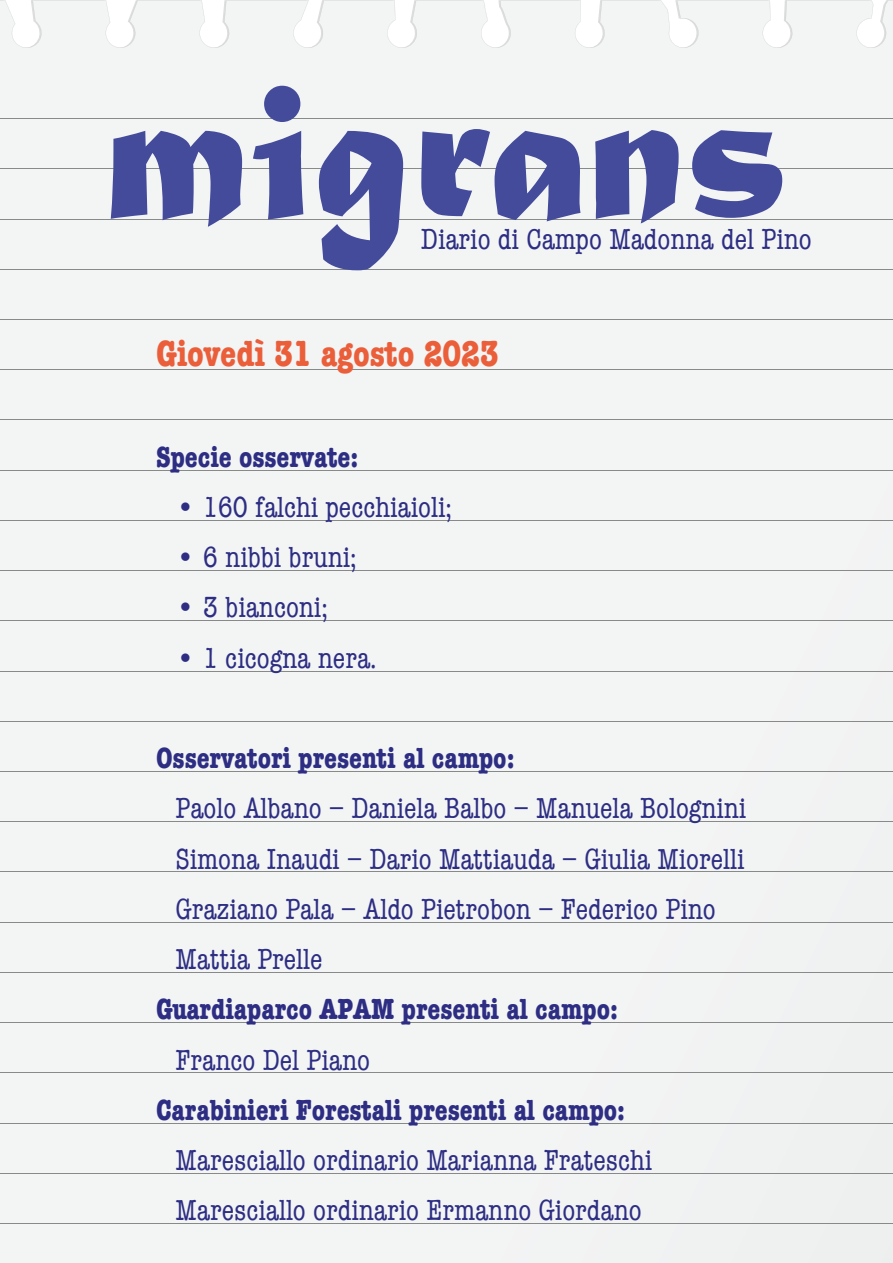
<style>
.page{position:relative;width:893px;height:1263px;background:#f3f4f4}
.page>*{position:absolute;margin:0;border:0;box-sizing:border-box;transform-origin:0 0}
.t1{font:202.5px "Matura MT Script Capitals";color:#434b9a}
.t2{font:700 condensed 37.5px "American Typewriter";color:#eb5e3a}
.t3{font:condensed 30px/50.2px "American Typewriter";color:#2d2e83}
.t4{font:700 condensed 30px "American Typewriter";color:#2d2e83}
</style>
<div class="page">
<hr style="left:0;top:1223px;width:893px;height:1px;background:#888989">
<hr style="left:0;top:1173px;width:893px;height:1px;background:#888989">
<hr style="left:0;top:1123px;width:893px;height:1px;background:#888989">
<hr style="left:0;top:1072px;width:893px;height:1px;background:#888989">
<hr style="left:0;top:1022px;width:893px;height:1px;background:#888989">
<hr style="left:0;top:972px;width:893px;height:1px;background:#888989">
<hr style="left:0;top:922px;width:893px;height:1px;background:#888989">
<hr style="left:0;top:872px;width:893px;height:1px;background:#888989">
<hr style="left:0;top:821px;width:893px;height:1px;background:#888989">
<hr style="left:0;top:771px;width:893px;height:1px;background:#888989">
<hr style="left:0;top:721px;width:893px;height:1px;background:#888989">
<hr style="left:0;top:671px;width:893px;height:1px;background:#888989">
<hr style="left:0;top:621px;width:893px;height:1px;background:#888989">
<hr style="left:0;top:570px;width:893px;height:1px;background:#888989">
<hr style="left:0;top:520px;width:893px;height:1px;background:#888989">
<hr style="left:0;top:470px;width:893px;height:1px;background:#888989">
<hr style="left:0;top:420px;width:893px;height:1px;background:#888989">
<hr style="left:0;top:369px;width:893px;height:1px;background:#888989">
<hr style="left:0;top:319px;width:893px;height:1px;background:#888989">
<hr style="left:0;top:269px;width:893px;height:1px;background:#888989">
<hr style="left:0;top:219px;width:893px;height:1px;background:#888989">
<hr style="left:0;top:169px;width:893px;height:1px;background:#888989">
<hr style="left:0;top:118px;width:893px;height:1px;background:#888989">
<h1 class="t1" style="left:105px;top:29px;width:685px">migrans</h1>
<p class="t3" style="left:421px;top:213px;width:392px">Diario di Campo Madonna del Pino</p>
<p class="t2" style="left:156px;top:324px;width:344px">Giovedì 31 agosto 2023</p>
<p class="t4" style="left:156px;top:433px;width:204px">Specie osservate:</p>
<p class="t3" style="left:176px;top:481px;width:278px">• 160 falchi pecchiaioli;</p>
<p class="t3" style="left:176px;top:531px;width:183px">• 6 nibbi bruni;</p>
<p class="t3" style="left:176px;top:581px;width:154px">• 3 bianconi;</p>
<p class="t3" style="left:176px;top:632px;width:203px">• 1 cicogna nera.</p>
<p class="t4" style="left:156px;top:734px;width:360px">Osservatori presenti al campo:</p>
<p class="t3" style="left:176px;top:782px;width:572px">Paolo Albano – Daniela Balbo – Manuela Bolognini Simona Inaudi – Dario Mattiauda – Giulia Miorelli Graziano Pala – Aldo Pietrobon – Federico Pino Mattia Prelle</p>
<p class="t4" style="left:156px;top:985px;width:463px">Guardiaparco APAM presenti al campo:</p>
<p class="t3" style="left:176px;top:1034px;width:196px">Franco Del Piano</p>
<p class="t4" style="left:156px;top:1086px;width:471px">Carabinieri Forestali presenti al campo:</p>
<p class="t3" style="left:176px;top:1134px;width:478px">Maresciallo ordinario Marianna Frateschi<br>Maresciallo ordinario Ermanno Giordano</p>
</div>
